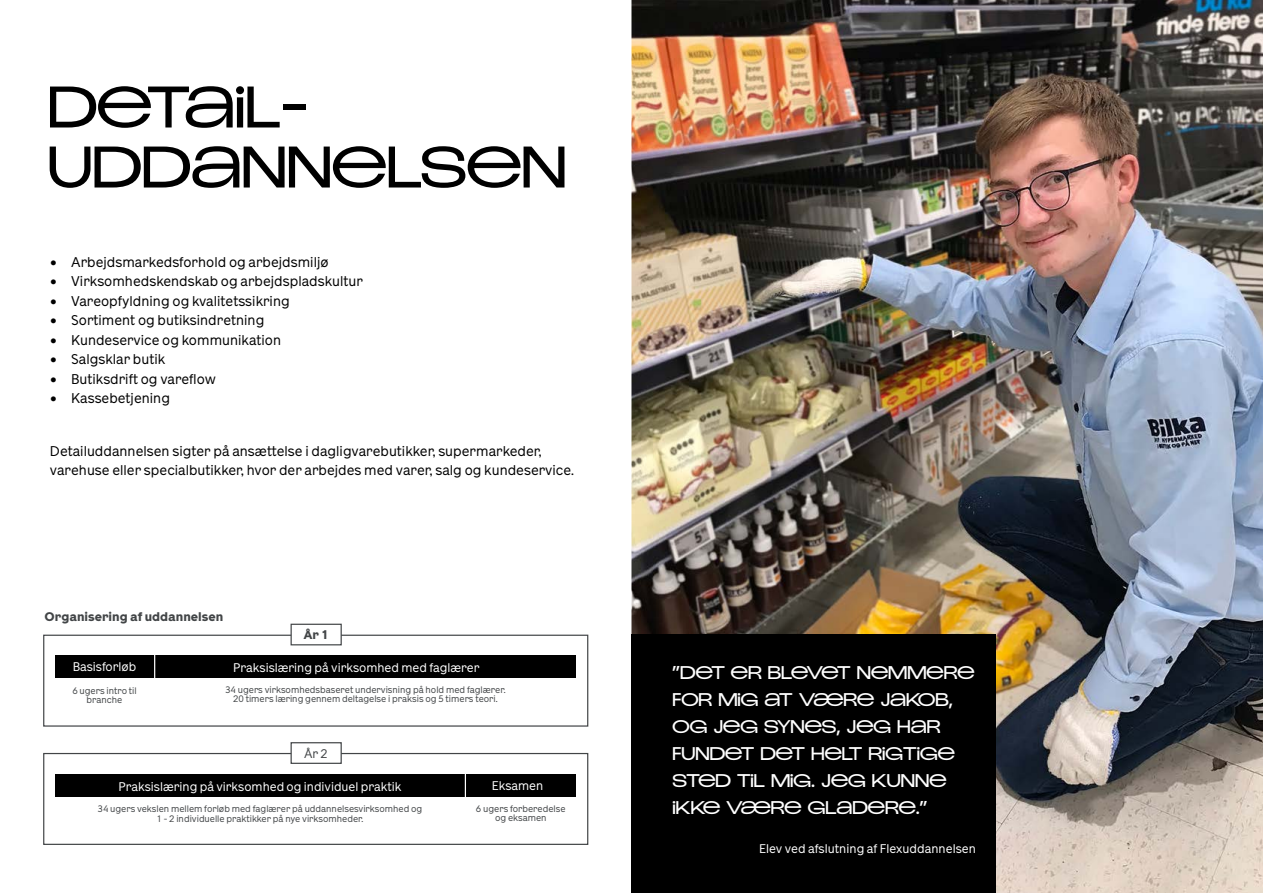
<style>
.page{position:relative;width:1263px;height:893px;background:#fff}
.page>*{position:absolute;margin:0;border:0;box-sizing:border-box;transform-origin:0 0}
.t1{font:52.5px/60px "GLAD";color:#000}
.t2{font:16.5px/27px "GLAD";color:#fff}
.t3{font:13.5px/19.5px "La Fontaine";letter-spacing:.005em;color:#000}
.t4{font:12px "La Fontaine";color:#fff}
.t5{font:700 12px "La Fontaine";color:#424547}
.t6{font:12px "La Fontaine";color:#424547}
.t7{font:9px/9.6px "La Fontaine";color:#424547;text-align:center}
</style>
<div class="page">
<img style="left:631px;top:0;width:632px;height:893px">
<div style="left:631px;top:634px;width:365px;height:259px;background:#000"></div>
<div style="left:43px;top:753px;width:545px;height:92px;border:1px solid #424547"></div>
<div style="left:43px;top:635px;width:545px;height:92px;border:1px solid #424547"></div>
<div style="left:55px;top:656px;width:520px;height:22px;background:#000"></div>
<hr style="left:154px;top:648px;width:1px;height:37px;background:#fff">
<div style="left:55px;top:775px;width:520px;height:22px;background:#000"></div>
<hr style="left:465px;top:768px;width:1px;height:37px;background:#fff">
<div style="left:291px;top:624px;width:51px;height:21px;background:#fff;border:1px solid #424547"></div>
<div style="left:291px;top:742px;width:51px;height:22px;background:#fff;border:1px solid #424547"></div>
<h1 class="t1" style="left:48px;top:75px;width:520px">DETAIL-<br>UDDANNELSEN</h1>
<p class="t3" style="left:50px;top:252px;width:280px">• Arbejdsmarkedsforhold og arbejdsmiljø</p>
<p class="t3" style="left:50px;top:272px;width:314px">• Virksomhedskendskab og arbejdspladskultur</p>
<p class="t3" style="left:50px;top:291px;width:241px">• Vareopfyldning og kvalitetssikring</p>
<p class="t3" style="left:50px;top:311px;width:216px">• Sortiment og butiksindretning</p>
<p class="t3" style="left:50px;top:330px;width:233px">• Kundeservice og kommunikation</p>
<p class="t3" style="left:50px;top:350px;width:117px">• Salgsklar butik</p>
<p class="t3" style="left:50px;top:369px;width:167px">• Butiksdrift og vareflow</p>
<p class="t3" style="left:50px;top:389px;width:122px">• Kassebetjening</p>
<p class="t3" style="left:50px;top:441px;width:526px">Detailuddannelsen sigter på ansættelse i dagligvarebutikker, supermarkeder, varehuse eller specialbutikker, hvor der arbejdes med varer, salg og kundeservice.</p>
<p class="t5" style="left:45px;top:609px;width:180px">Organisering af uddannelsen</p>
<p class="t4" style="left:73px;top:660px;width:65px">Basisforløb</p>
<p class="t5" style="left:303px;top:627px;width:27px">År 1</p>
<p class="t4" style="left:233px;top:661px;width:248px">Praksislæring på virksomhed med faglærer</p>
<p class="t7" style="left:72px;top:686px;width:66px">6 ugers intro til branche</p>
<p class="t7" style="left:225px;top:685px;width:282px">34 ugers virksomhedsbaseret undervisning på hold med faglærer.<br>20 timers læring gennem deltagelse i praksis og 5 timers teori.</p>
<p class="t6" style="left:304px;top:746px;width:25px">År 2</p>
<p class="t4" style="left:118px;top:779px;width:284px">Praksislæring på virksomhed og individuel praktik</p>
<p class="t7" style="left:98px;top:804px;width:326px">34 ugers vekslen mellem forløb med faglærer på uddannelsesvirksomhed og<br>1 - 2 individuelle praktikker på nye virksomheder.</p>
<p class="t4" style="left:492px;top:778px;width:53px">Eksamen</p>
<p class="t7" style="left:476px;top:804px;width:91px">6 ugers forberedelse og eksamen</p>
<p class="t2" style="left:673px;top:659px;width:75px">”DET ER</p>
<p class="t2" style="left:673px;top:659px;width:271px;text-indent:95px">BLEVET NEMMERE<br>FOR MIG AT VÆRE</p>
<p class="t2" style="left:880px;top:686px;width:74px">JAKOB,</p>
<p class="t2" style="left:673px;top:713px;width:69px">OG JEG</p>
<p class="t2" style="left:764px;top:713px;width:43px">SYNES</p>
<p class="t2" style="left:836px;top:713px;width:38px">, JEG</p>
<p class="t2" style="left:897px;top:713px;width:29px">HAR</p>
<p class="t2" style="left:673px;top:740px;width:25px">FUNDE</p>
<p class="t2" style="left:741px;top:740px;width:140px">T DET HELT RIG</p>
<p class="t2" style="left:903px;top:740px;width:28px">TIGE</p>
<p class="t2" style="left:673px;top:767px;width:43px">STED</p>
<p class="t2" style="left:737px;top:767px;width:112px">TIL MIG. JEG</p>
<p class="t2" style="left:872px;top:767px;width:31px">KUNNE</p>
<p class="t2" style="left:673px;top:794px;width:115px">IKKE VÆRE</p>
<p class="t2" style="left:808px;top:794px;width:17px">GLADERE</p>
<p class="t2" style="left:916px;top:794px;width:13px">.”</p>
<p class="t4" style="left:759px;top:842px;width:218px">Elev ved afslutning af Flexuddannelsen</p>
</div>
